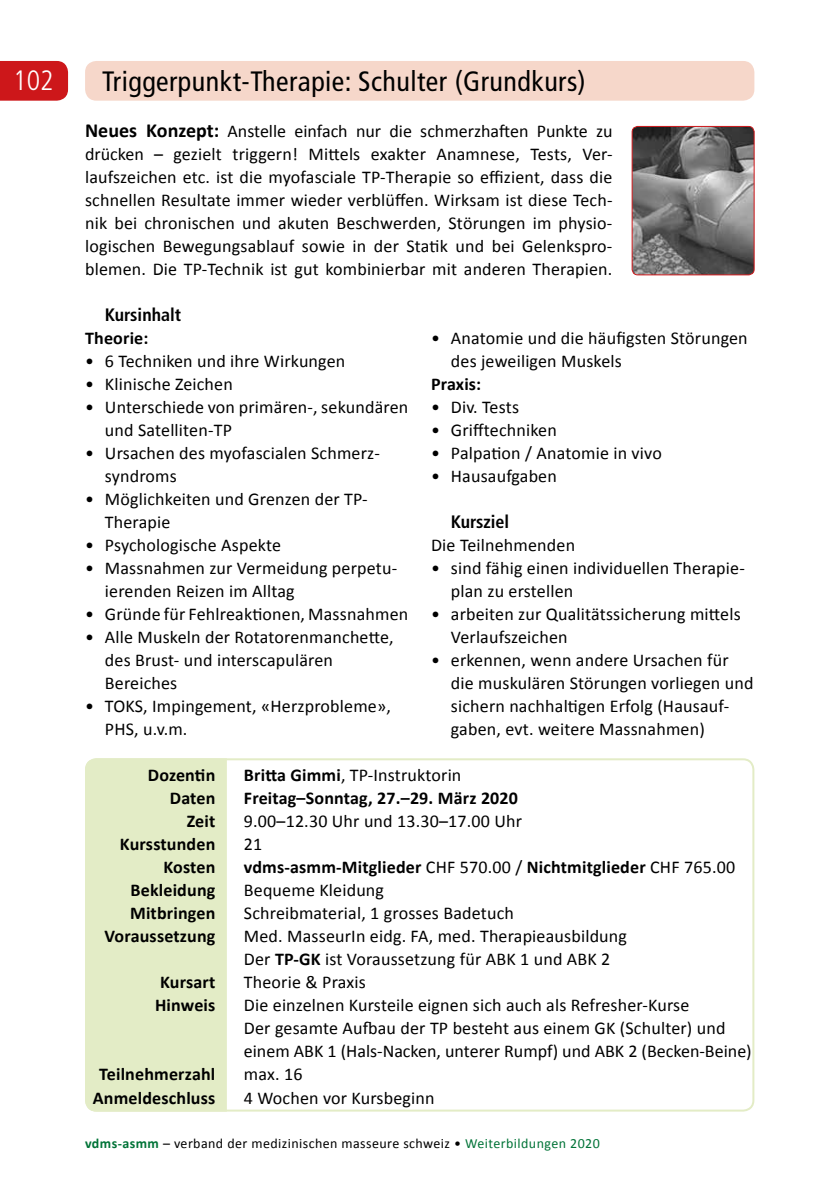
<style>
.page{position:relative;width:840px;height:1191px;background:#fff}
.page>*{position:absolute;margin:0;border:0;box-sizing:border-box;transform-origin:0 0}
.t1{font:condensed 28px "Frutiger";letter-spacing:.015em;color:#000}
.t2{font:300 condensed 28px "Frutiger";color:#fff}
.t3{font:18px/23px "Calibri";letter-spacing:.01em;color:#000}
.t4{font:700 18px "Calibri";letter-spacing:.01em;color:#000}
.t5{font:700 condensed 18px "Frutiger";color:#000}
.t6{font:14px "Calibri";letter-spacing:.03em;color:#000}
.s1{font-weight:700;font-size:20px}
.s2{font-weight:700}
.s3{font-weight:400}
.s4{font-weight:700;color:#007337}
.s5{color:#007337}
</style>
<div class="page">
<div style="left:85px;top:61px;width:669px;height:40px;background:#f6d7ca;border-radius:11px"></div>
<div style="left:0;top:61px;width:68px;height:40px;background:#cd171a"></div>
<div style="left:85px;top:758px;width:142px;height:353px;background:#e3ecc6"></div>
<img style="left:632px;top:126px;width:122px;height:149px">
<div style="left:632px;top:126px;width:122px;height:149px;border:1px solid #cd171a;border-radius:6px"></div>
<h1 class="t2" style="left:13px;top:64px;width:42px">102</h1>
<h1 class="t1" style="left:102px;top:65px;width:485px">Triggerpunkt-Therapie: Schulter (Grundkurs)</h1>
<p class="t3" style="left:85px;top:119px;width:529px;text-align:justify"><span class="s1">Neues Konzept:</span> Anstelle einfach nur die schmerzhaften Punkte zu drücken – gezielt triggern! Mittels exakter Anamnese, Tests, Ver&shy;laufszeichen etc. ist die myofasciale TP-Therapie so effizient, dass die schnellen Resultate immer wieder verblüffen. Wirksam ist diese Tech&shy;nik bei chronischen und akuten Beschwerden, Störungen im physio&shy;logischen Bewegungsablauf sowie in der Statik und bei Gelenkspro&shy;blemen. Die TP-Technik ist gut kombinierbar mit anderen Therapien.</p>
<p class="t5" style="left:105px;top:304px;width:78px">Kursinhalt</p>
<p class="t4" style="left:85px;top:327px;width:65px">Theorie:</p>
<p class="t3" style="left:85px;top:349px;width:262px">• 6 Techniken und ihre Wirkungen</p>
<p class="t3" style="left:85px;top:372px;width:149px">• Klinische Zeichen</p>
<p class="t3" style="left:105px;top:395px;width:305px;text-indent:-20px">• Unterschiede von primären-, sekundären und Satelliten-TP</p>
<p class="t3" style="left:105px;top:441px;width:275px;text-indent:-20px">• Ursachen des myofascialen Schmerz&shy;syndroms</p>
<p class="t3" style="left:105px;top:487px;width:263px;text-indent:-20px">• Möglichkeiten und Grenzen der TP-<br>Therapie</p>
<p class="t3" style="left:85px;top:533px;width:197px">• Psychologische Aspekte</p>
<p class="t3" style="left:105px;top:556px;width:294px;text-indent:-20px">• Massnahmen zur Vermeidung perpetu&shy;ierenden Reizen im Alltag</p>
<p class="t3" style="left:85px;top:602px;width:325px">• Gründe für Fehlreaktionen, Massnahmen</p>
<p class="t3" style="left:105px;top:625px;width:290px;text-indent:-20px">• Alle Muskeln der Rotatorenmanchette, des Brust- und interscapulären<br>Bereiches</p>
<p class="t3" style="left:105px;top:694px;width:287px;text-indent:-20px">• TOKS, Impingement, «Herzprobleme»,<br>PHS, u.v.m.</p>
<p class="t3" style="left:451px;top:326px;width:298px;text-indent:-20px">• Anatomie und die häufigsten Störungen des jeweiligen Muskels</p>
<p class="t4" style="left:431px;top:373px;width:52px">Praxis:</p>
<p class="t3" style="left:431px;top:395px;width:89px">• Div. Tests</p>
<p class="t3" style="left:431px;top:418px;width:127px">• Grifftechniken</p>
<p class="t3" style="left:431px;top:441px;width:232px">• Palpation / Anatomie in vivo</p>
<p class="t3" style="left:431px;top:464px;width:127px">• Hausaufgaben</p>
<p class="t5" style="left:451px;top:511px;width:60px">Kursziel</p>
<p class="t3" style="left:431px;top:533px;width:145px">Die Teilnehmenden</p>
<p class="t3" style="left:451px;top:556px;width:295px;text-indent:-20px">• sind fähig einen individuellen Therapie&shy;plan zu erstellen</p>
<p class="t3" style="left:451px;top:602px;width:291px;text-indent:-20px">• arbeiten zur Qualitätssicherung mittels<br>Verlaufszeichen</p>
<p class="t3" style="left:451px;top:648px;width:304px;text-indent:-20px">• erkennen, wenn andere Ursachen für die muskulären Störungen vorliegen und sichern nachhaltigen Erfolg (Hausauf&shy;gaben, evt. weitere Massnahmen)</p>
<p class="t4" style="left:148px;top:764px;width:69px">Dozentin</p>
<p class="t3" style="left:244px;top:763px;width:219px"><span class="s2">Britta Gimmi</span>, TP-Instruktorin</p>
<p class="t4" style="left:170px;top:787px;width:47px">Daten</p>
<p class="t4" style="left:244px;top:787px;width:276px">Freitag–Sonntag, 27.–29. März 2020</p>
<p class="t4" style="left:187px;top:810px;width:30px">Zeit</p>
<p class="t3" style="left:244px;top:809px;width:280px">9.00–12.30 Uhr und 13.30–17.00 Uhr</p>
<p class="t4" style="left:120px;top:833px;width:97px">Kursstunden</p>
<p class="t3" style="left:244px;top:832px;width:20px">21</p>
<p class="t4" style="left:163px;top:856px;width:53px">Kosten</p>
<p class="t4" style="left:244px;top:856px;width:493px">vdms-asmm-Mitglieder <span class="s3">CHF 570.00 /</span> Nichtmitglieder <span class="s3">CHF 765.00</span></p>
<p class="t4" style="left:130px;top:879px;width:86px">Bekleidung</p>
<p class="t3" style="left:244px;top:878px;width:142px">Bequeme Kleidung</p>
<p class="t4" style="left:130px;top:902px;width:87px">Mitbringen</p>
<p class="t3" style="left:244px;top:901px;width:271px">Schreibmaterial, 1 grosses Badetuch</p>
<p class="t4" style="left:105px;top:925px;width:112px">Voraussetzung</p>
<p class="t3" style="left:244px;top:924px;width:384px">Med. MasseurIn eidg. FA, med. Therapieausbildung<br>Der <span class="s2">TP-GK</span> ist Voraussetzung für ABK 1 und ABK 2</p>
<p class="t4" style="left:160px;top:971px;width:57px">Kursart</p>
<p class="t3" style="left:244px;top:970px;width:123px">Theorie &amp; Praxis</p>
<p class="t4" style="left:155px;top:994px;width:62px">Hinweis</p>
<p class="t3" style="left:244px;top:993px;width:509px">Die einzelnen Kursteile eignen sich auch als Refresher-Kurse<br>Der gesamte Aufbau der TP besteht aus einem GK (Schulter) und einem ABK 1 (Hals-Nacken, unterer Rumpf) und ABK 2 (Becken-Beine)</p>
<p class="t4" style="left:99px;top:1063px;width:117px">Teilnehmerzahl</p>
<p class="t3" style="left:244px;top:1062px;width:60px">max. 16</p>
<p class="t4" style="left:93px;top:1086px;width:124px">Anmeldeschluss</p>
<p class="t3" style="left:244px;top:1085px;width:192px">4 Wochen vor Kursbeginn</p>
<p class="t6" style="left:85px;top:1134px;width:516px"><span class="s4">vdms-asmm</span> – verband der medizinischen masseure schweiz • <span class="s5">Weiterbildungen 2020</span></p>
</div>
